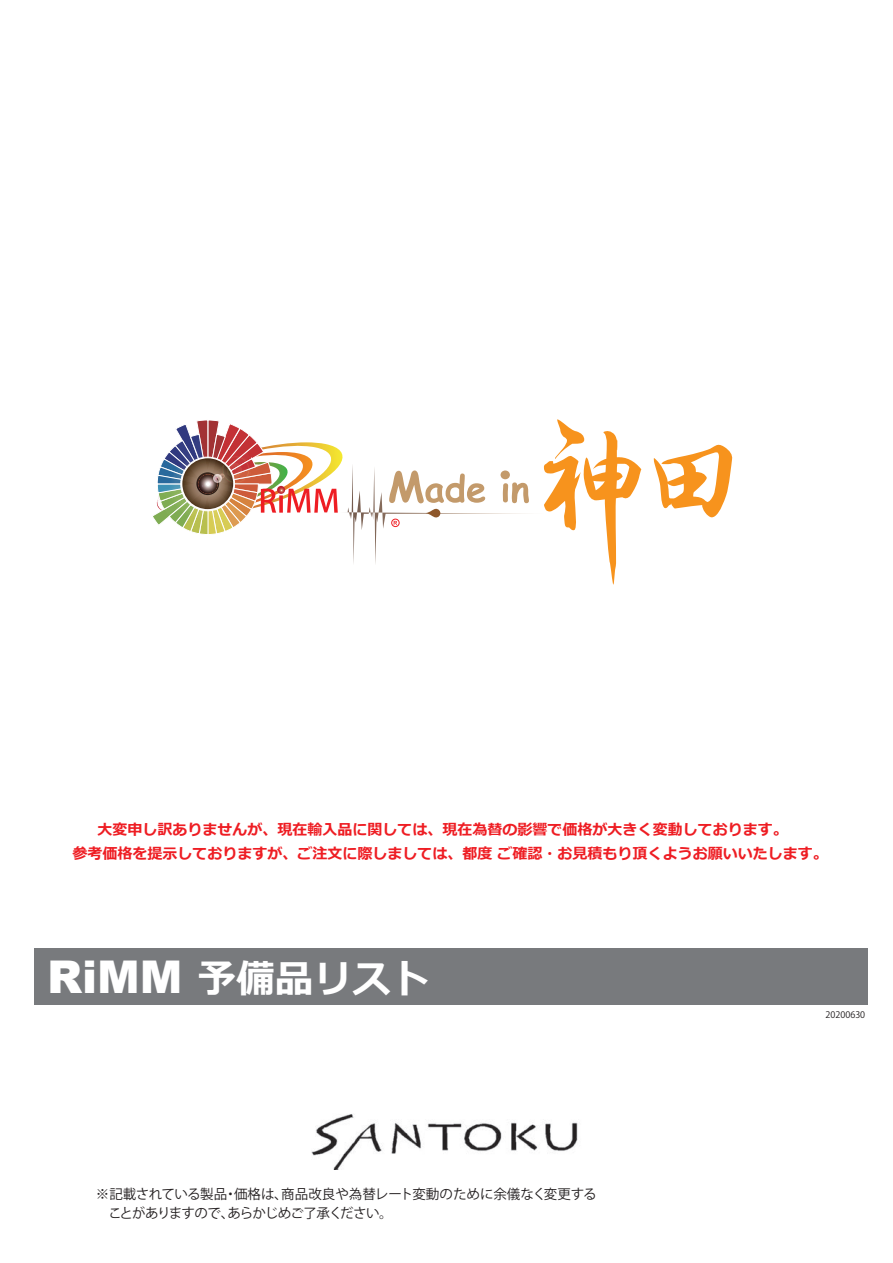
<style>
.page{position:relative;width:893px;height:1263px;background:#fff}
.page>*{position:absolute;margin:0;border:0;box-sizing:border-box;transform-origin:0 0}
.t1{font:700 38.7px "Meiryo";color:#fff}
.t2{font:700 15px/24px "Meiryo";color:#ee1d23;text-align:center}
.t3{font:13.5px/19.5px "Koz Go Pr 6 N";letter-spacing:-.035em;color:#231f20}
.t4{font:9px "Koz Go Pr 6 N";color:#231f20}
.s1{font-family:"Arial";font-weight:900;font-size:45.15px}
</style>
<div class="page">
<div style="left:34px;top:948px;width:833px;height:56px;background:#787a7d"></div>
<img style="left:311px;top:1114px;width:267px;height:56px">
<svg style="left:653px;top:444px;width:79px;height:74px"></svg>
<svg style="left:153px;top:419px;width:488px;height:166px"></svg>
<div style="left:391px;top:519px;width:8px;height:8px;border:1px solid #ee1d23;border-radius:50%"></div>
<p class="t2" style="left:57px;top:818px;width:771px">大変申し訳ありませんが、現在輸入品に関しては、現在為替の影響で価格が大きく変動しております。<br>　参考価格を提示しておりますが、ご注文に際しましては、都度 ご確認・お見積もり頂くようお願いいたします。</p>
<h1 class="t1" style="left:47px;top:952px;width:384px"><span class="s1">RiMM</span> 予備品リスト</h1>
<p class="t3" style="left:96px;top:1184px;width:502px">※記載されている製品・価格は、商品改良や為替レート変動のために余儀なく変更する　ことがありますので、あらかじめご了承ください。</p>
<p class="t4" style="left:825px;top:1010px;width:41px">20200630</p>
</div>
